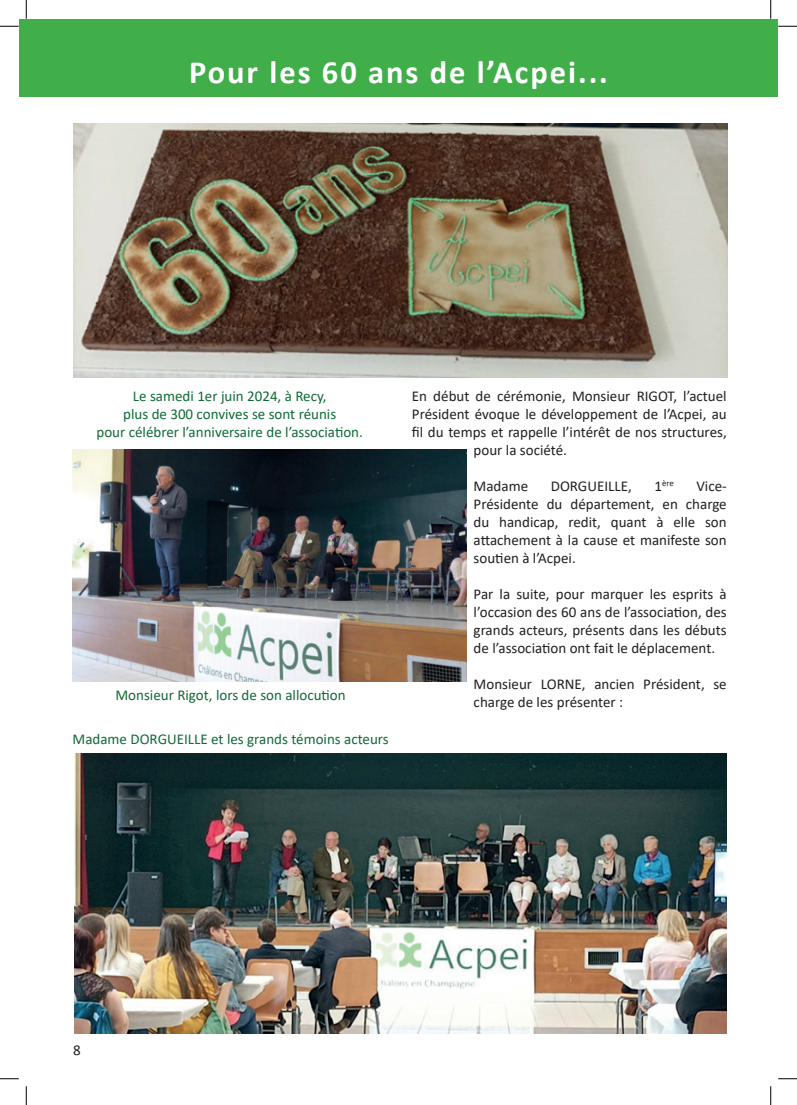
<style>
.page{position:relative;width:797px;height:1105px;background:#fff}
.page>*{position:absolute;margin:0;border:0;box-sizing:border-box;transform-origin:0 0}
.t1{font:700 32.5px "Calibri";letter-spacing:.06em;color:#fff}
.t2{font:15px/18px "Calibri";color:#231f20;text-align:justify}
.t3{font:15px/18px "Calibri";color:#116a36;text-align:center}
.t4{font:8.75px "Calibri";color:#231f20}
.s1{font-size:15px}
</style>
<div class="page">
<img style="left:74px;top:754px;width:652px;height:280px">
<div style="left:19px;top:19px;width:758px;height:78px;background:#40ae49"></div>
<img style="left:73px;top:124px;width:654px;height:253px">
<img style="left:73px;top:450px;width:393px;height:232px">
<svg style="left:0;top:25px;width:19px;height:2px"></svg>
<svg style="left:778px;top:25px;width:19px;height:2px"></svg>
<svg style="left:0;top:1078px;width:19px;height:1px"></svg>
<svg style="left:778px;top:1078px;width:19px;height:1px"></svg>
<svg style="left:25px;top:0;width:2px;height:19px"></svg>
<svg style="left:25px;top:1086px;width:2px;height:19px"></svg>
<svg style="left:770px;top:0;width:1px;height:19px"></svg>
<svg style="left:770px;top:1086px;width:1px;height:19px"></svg>
<h1 class="t1" style="left:189px;top:49px;width:420px">Pour les 60 ans de l’Acpei...</h1>
<p class="t3" style="left:96px;top:386px;width:268px">Le samedi 1er juin 2024, à Recy,<br>plus de 300 convives se sont réunis<br>pour célébrer l’anniversaire de l’association.</p>
<p class="t2" style="left:412px;top:386px;width:316px">En début de cérémonie, Monsieur RIGOT, l’actuel</p>
<p class="t2" style="left:412px;top:404px;width:316px">Président évoque le développement de l’Acpei, au</p>
<p class="t2" style="left:412px;top:422px;width:316px">fil du temps et rappelle l’intérêt de nos structures,</p>
<p class="t2" style="left:473px;top:440px;width:95px">pour la société.</p>
<p class="t2" style="left:473px;top:476px;width:56px">Madame</p>
<p class="t2" style="left:551px;top:476px;width:83px">DORGUEILLE,</p>
<p class="t4" style="left:654px;top:477px;width:21px"><span class="s1">1</span>ère</p>
<p class="t2" style="left:473px;top:476px;width:255px;text-indent:223px">Vice-Présidente du département, en charge du handicap, redit, quant à elle son attachement à la cause et manifeste son soutien à l’Acpei.</p>
<p class="t2" style="left:473px;top:584px;width:254px">Par la suite, pour marquer les esprits à l’occasion des 60 ans de l’association, des grands acteurs, présents dans les débuts de l’association ont fait le déplacement.</p>
<p class="t2" style="left:473px;top:674px;width:255px">Monsieur LORNE, ancien Président, se charge de les présenter :</p>
<p class="t3" style="left:115px;top:686px;width:232px">Monsieur Rigot, lors de son allocution</p>
<p class="t3" style="left:73px;top:729px;width:318px">Madame DORGUEILLE et les grands témoins acteurs</p>
<p class="t2" style="left:73px;top:1040px;width:9px">8</p>
</div>
